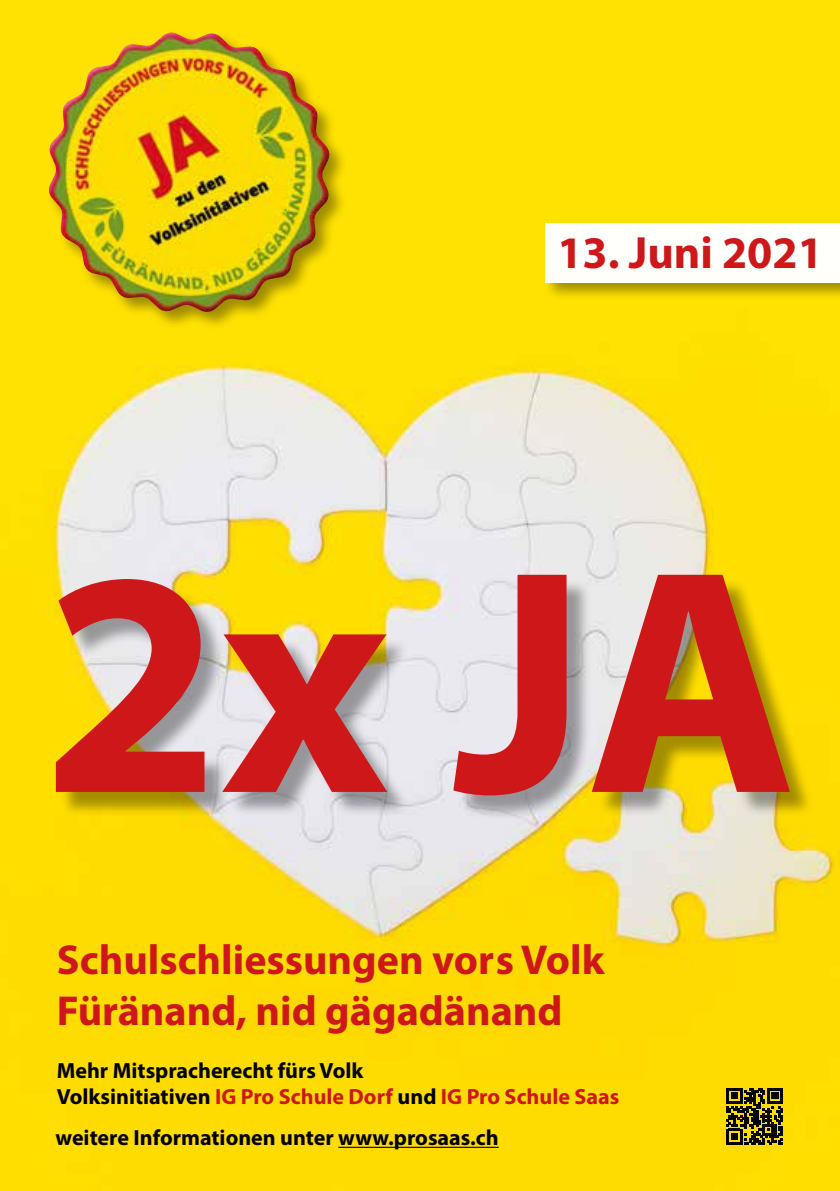
<style>
.page{position:relative;width:840px;height:1191px;background:#fff}
.page>*{position:absolute;margin:0;border:0;box-sizing:border-box;transform-origin:0 0}
.t1{font:700 322px "Myriad Pro";color:#cd1719}
.t2{font:700 45.4px "Myriad Pro";color:#cd1719}
.t3{font:700 42px/50.4px "Myriad Pro";color:#cd1719}
.t4{font:700 22px/26.4px "Myriad Pro";color:#000}
.s1{color:#cd1719}
</style>
<div class="page">
<img style="left:0;top:0;width:839px;height:1191px">
<svg style="left:726px;top:1088px;width:56px;height:56px;background:#574b00"></svg>
<div style="left:59px;top:578px;width:755px;height:242px;background:#000;opacity:.36"></div>
<div style="left:542px;top:220px;width:297px;height:81px;background:#000;opacity:.38"></div>
<div style="left:545px;top:223px;width:294px;height:59px;background:#fffffc"></div>
<hr style="left:338px;top:1146px;width:160px;height:1px;background:#000">
<div style="left:47px;top:30px;width:300px;height:300px;background:#000;opacity:.38"></div>
<img style="left:48px;top:32px;width:282px;height:281px">
<h2 class="t2" style="left:557px;top:223px;width:267px">13. Juni 2021</h2>
<h1 class="t1" style="left:42px;top:473px;width:756px">2x JA</h1>
<h3 class="t3" style="left:57px;top:933px;width:549px">Schulschliessungen vors Volk<br>Füränand, nid gägadänand</h3>
<p class="t4" style="left:57px;top:1056px;width:563px">Mehr Mitspracherecht fürs Volk<br>Volksinitiativen <span class="s1">IG Pro Schule Dorf</span> und <span class="s1">IG Pro Schule Saas</span></p>
<p class="t4" style="left:56px;top:1123px;width:444px">weitere Informationen unter www.prosaas.ch</p>
</div>
